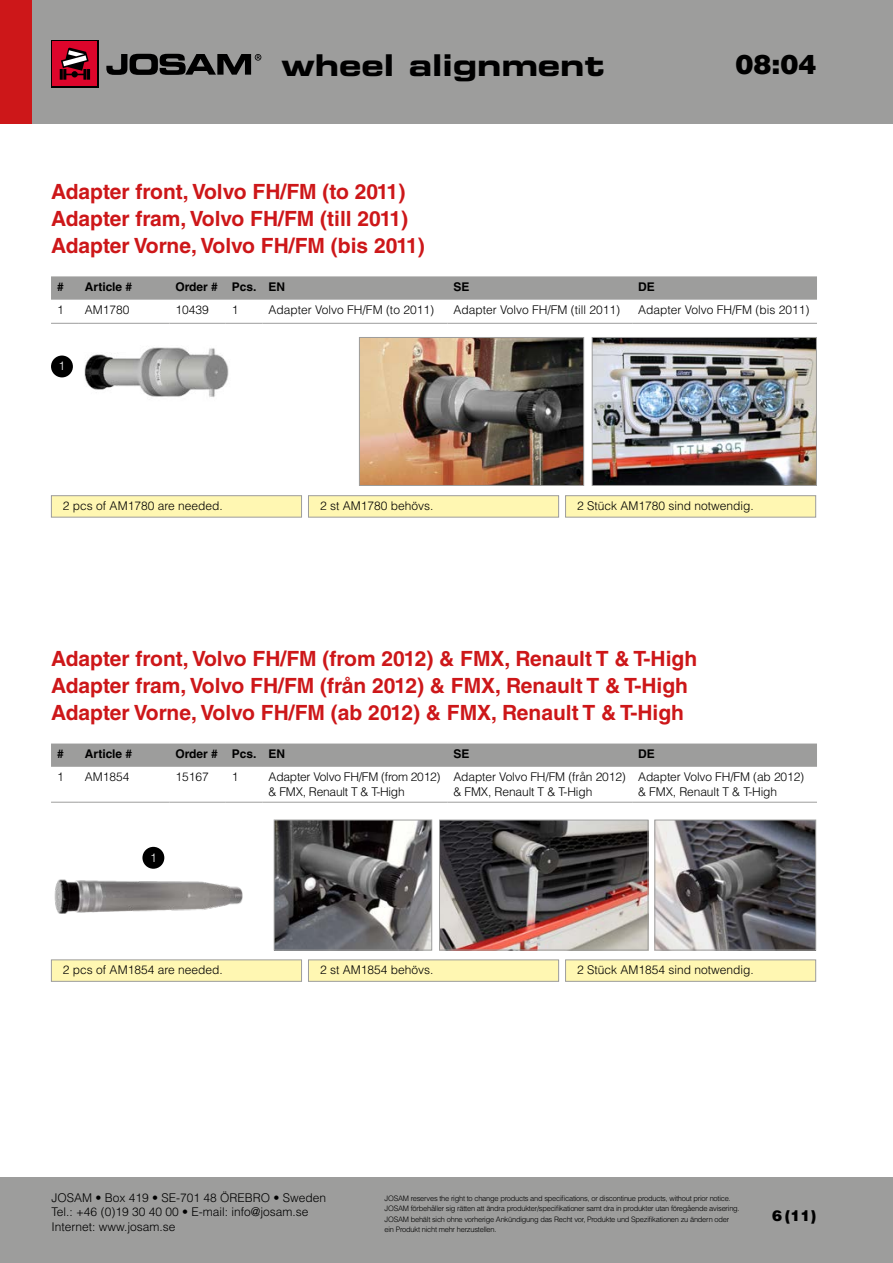
<style>
.page{position:relative;width:893px;height:1263px;background:#fff}
.page>*{position:absolute;margin:0;border:0;box-sizing:border-box;transform-origin:0 0}
.t1{font:30px "Eurostile LT Std Bold Ex 2";color:#000}
.t2{font:900 27px "Helvetica LT Std";color:#000}
.t3{font:700 21px "Helvetica LT Std";color:#cd1719}
.t4{font:900 15px "Helvetica LT Std";color:#000}
.Tabellcell_Helvetica{font:300 12px/14.4px "Helvetica LT Std";color:#000}
.Productsheet_BodyTex{font:300 12px "Helvetica LT Std";color:#000}
.bröd2{font:700 12px "Helvetica LT Std";color:#000}
.Tabellcell_Helvetica-2{font:300 12px/14.1px "Helvetica LT Std";letter-spacing:-.02em;color:#000}
.t5{font:300 12px "Helvetica LT Std";color:#fff}
.t6{font:300 7.5px/10.5px "Helvetica LT Std";letter-spacing:-.03em;color:#000}
</style>
<div class="page">
<div style="left:0;top:1178px;width:893px;height:85px;background:#9d9d9c"></div>
<div style="left:0;top:0;width:893px;height:123px;background:#9d9d9c"></div>
<div style="left:0;top:0;width:32px;height:123px;background:#cd1719"></div>
<div style="left:51px;top:40px;width:48px;height:48px;background:linear-gradient(to right,#000,#000)"></div>
<div style="left:53px;top:42px;width:44px;height:44px;background:#dd052b"></div>
<svg style="left:60px;top:48px;width:30px;height:32px"></svg>
<svg style="left:106px;top:54px;width:155px;height:21px"></svg>
<svg style="left:51px;top:276px;width:766px;height:24px;background:#a0a09f"></svg>
<svg style="left:51px;top:323px;width:28px;height:1px"></svg>
<hr style="left:79px;top:323px;width:90px;height:1px;background:#9d9d9c">
<hr style="left:169px;top:323px;width:57px;height:1px;background:#9d9d9c">
<hr style="left:226px;top:323px;width:37px;height:1px;background:#9d9d9c">
<hr style="left:263px;top:323px;width:184px;height:1px;background:#9d9d9c">
<hr style="left:447px;top:323px;width:185px;height:1px;background:#9d9d9c">
<hr style="left:632px;top:323px;width:185px;height:1px;background:#9d9d9c">
<svg style="left:51px;top:743px;width:766px;height:24px;background:#a0a09f"></svg>
<svg style="left:51px;top:802px;width:28px;height:1px"></svg>
<hr style="left:79px;top:802px;width:90px;height:1px;background:#9d9d9c">
<hr style="left:169px;top:802px;width:57px;height:1px;background:#9d9d9c">
<hr style="left:226px;top:802px;width:37px;height:1px;background:#9d9d9c">
<hr style="left:263px;top:802px;width:184px;height:1px;background:#9d9d9c">
<hr style="left:447px;top:802px;width:185px;height:1px;background:#9d9d9c">
<hr style="left:632px;top:802px;width:185px;height:1px;background:#9d9d9c">
<div style="left:51px;top:355px;width:22px;height:22px;background:#000;border-radius:50%"></div>
<img style="left:594px;top:339px;width:221px;height:145px">
<div style="left:592px;top:337px;width:225px;height:149px;border:1px solid #9d9d9c"></div>
<img style="left:361px;top:339px;width:221px;height:145px">
<div style="left:359px;top:337px;width:225px;height:149px;border:1px solid #9d9d9c"></div>
<div style="left:142px;top:847px;width:22px;height:22px;background:#000;border-radius:50%"></div>
<div style="left:51px;top:495px;width:251px;height:22px;background:#fff7b2;border:1px solid #9d9d9c"></div>
<div style="left:51px;top:959px;width:251px;height:23px;background:#fff7b2;border:1px solid #9d9d9c"></div>
<div style="left:308px;top:495px;width:251px;height:22px;background:#fff7b2;border:1px solid #9d9d9c"></div>
<div style="left:308px;top:959px;width:251px;height:23px;background:#fff7b2;border:1px solid #9d9d9c"></div>
<div style="left:565px;top:495px;width:251px;height:22px;background:#fff7b2;border:1px solid #9d9d9c"></div>
<div style="left:565px;top:959px;width:251px;height:23px;background:#fff7b2;border:1px solid #9d9d9c"></div>
<img style="left:656px;top:822px;width:158px;height:126px">
<div style="left:654px;top:820px;width:162px;height:130px;border:1px solid #9d9d9c"></div>
<img style="left:276px;top:822px;width:154px;height:126px">
<div style="left:274px;top:820px;width:158px;height:130px;border:1px solid #9d9d9c"></div>
<img style="left:441px;top:822px;width:205px;height:126px">
<div style="left:439px;top:820px;width:209px;height:130px;border:1px solid #9d9d9c"></div>
<img style="left:54px;top:862px;width:189px;height:52px">
<img style="left:84px;top:347px;width:145px;height:50px">
<h1 class="t1" style="left:281px;top:44px;width:325px">wheel alignment</h1>
<h2 class="t2" style="left:735px;top:47px;width:83px">08:04</h2>
<p class="t3" style="left:51px;top:179px;width:356px">Adapter front, Volvo FH/FM (to 2011)</p>
<p class="t3" style="left:51px;top:206px;width:359px">Adapter fram, Volvo FH/FM (till 2011)</p>
<p class="t3" style="left:51px;top:233px;width:375px">Adapter Vorne, Volvo FH/FM (bis 2011)</p>
<p class="bröd2" style="left:57px;top:279px;width:8px">#</p>
<p class="bröd2" style="left:85px;top:279px;width:49px">Article #</p>
<p class="bröd2" style="left:175px;top:279px;width:44px">Order #</p>
<p class="bröd2" style="left:232px;top:279px;width:26px">Pcs.</p>
<p class="bröd2" style="left:269px;top:279px;width:18px">EN</p>
<p class="bröd2" style="left:453px;top:279px;width:18px">SE</p>
<p class="bröd2" style="left:638px;top:279px;width:18px">DE</p>
<p class="Tabellcell_Helvetica" style="left:57px;top:303px;width:8px">1</p>
<p class="Tabellcell_Helvetica" style="left:85px;top:303px;width:46px">AM1780</p>
<p class="Tabellcell_Helvetica" style="left:175px;top:303px;width:35px">10439</p>
<p class="Tabellcell_Helvetica" style="left:232px;top:303px;width:8px">1</p>
<p class="Tabellcell_Helvetica" style="left:269px;top:303px;width:167px">Adapter Volvo FH/FM (to 2011)</p>
<p class="Tabellcell_Helvetica" style="left:453px;top:303px;width:168px">Adapter Volvo FH/FM (till 2011)</p>
<p class="Tabellcell_Helvetica" style="left:638px;top:303px;width:173px">Adapter Volvo FH/FM (bis 2011)</p>
<p class="t5" style="left:59px;top:359px;width:8px">1</p>
<p class="Productsheet_BodyTex" style="left:63px;top:498px;width:161px">2 pcs of AM1780 are needed.</p>
<p class="Productsheet_BodyTex" style="left:320px;top:498px;width:115px">2 st AM1780 behövs.</p>
<p class="Productsheet_BodyTex" style="left:577px;top:498px;width:178px">2 Stück AM1780 sind notwendig.</p>
<p class="t3" style="left:51px;top:646px;width:648px">Adapter front, Volvo FH/FM (from 2012) &amp; FMX, Renault T &amp; T-High</p>
<p class="t3" style="left:51px;top:673px;width:638px">Adapter fram, Volvo FH/FM (från 2012) &amp; FMX, Renault T &amp; T-High</p>
<p class="t3" style="left:51px;top:700px;width:634px">Adapter Vorne, Volvo FH/FM (ab 2012) &amp; FMX, Renault T &amp; T-High</p>
<p class="bröd2" style="left:57px;top:747px;width:8px">#</p>
<p class="bröd2" style="left:85px;top:747px;width:49px">Article #</p>
<p class="bröd2" style="left:175px;top:747px;width:44px">Order #</p>
<p class="bröd2" style="left:232px;top:747px;width:26px">Pcs.</p>
<p class="bröd2" style="left:269px;top:747px;width:18px">EN</p>
<p class="bröd2" style="left:453px;top:747px;width:18px">SE</p>
<p class="bröd2" style="left:638px;top:747px;width:18px">DE</p>
<p class="Tabellcell_Helvetica" style="left:57px;top:770px;width:8px">1</p>
<p class="Tabellcell_Helvetica" style="left:85px;top:770px;width:46px">AM1854</p>
<p class="Tabellcell_Helvetica" style="left:175px;top:770px;width:35px">15167</p>
<p class="Tabellcell_Helvetica" style="left:232px;top:770px;width:8px">1</p>
<p class="Tabellcell_Helvetica-2" style="left:269px;top:770px;width:173px">Adapter Volvo FH/FM (from 2012) &amp; FMX, Renault T &amp; T-High</p>
<p class="Tabellcell_Helvetica" style="left:453px;top:770px;width:174px">Adapter Volvo FH/FM (från 2012) &amp; FMX, Renault T &amp; T-High</p>
<p class="Tabellcell_Helvetica" style="left:638px;top:770px;width:168px">Adapter Volvo FH/FM (ab 2012) &amp; FMX, Renault T &amp; T-High</p>
<p class="t5" style="left:150px;top:850px;width:8px">1</p>
<p class="Productsheet_BodyTex" style="left:63px;top:963px;width:161px">2 pcs of AM1854 are needed.</p>
<p class="Productsheet_BodyTex" style="left:320px;top:963px;width:115px">2 st AM1854 behövs.</p>
<p class="Productsheet_BodyTex" style="left:577px;top:963px;width:178px">2 Stück AM1854 sind notwendig.</p>
<h3 class="Tabellcell_Helvetica" style="left:51px;top:1190px;width:276px">JOSAM • Box 419 • SE-701 48 ÖREBRO • Sweden<br>Tel.: +46 (0)19 30 40 00 • E-mail: info@josam.se<br>Internet: www.josam.se</h3>
<p class="t6" style="left:385px;top:1192px;width:357px">JOSAM reserves the right to change products and specifications, or discontinue products, without prior notice.<br>JOSAM förbehåller sig rätten att ändra produkter/specifikationer samt dra in produkter utan föregående avisering.<br>JOSAM behält sich ohne vorherige Ankündigung das Recht vor, Produkte und Spezifikationen zu ändern oder ein Produkt nicht mehr herzustellen.</p>
<h3 class="t4" style="left:772px;top:1205px;width:46px">6 (11)</h3>
</div>
